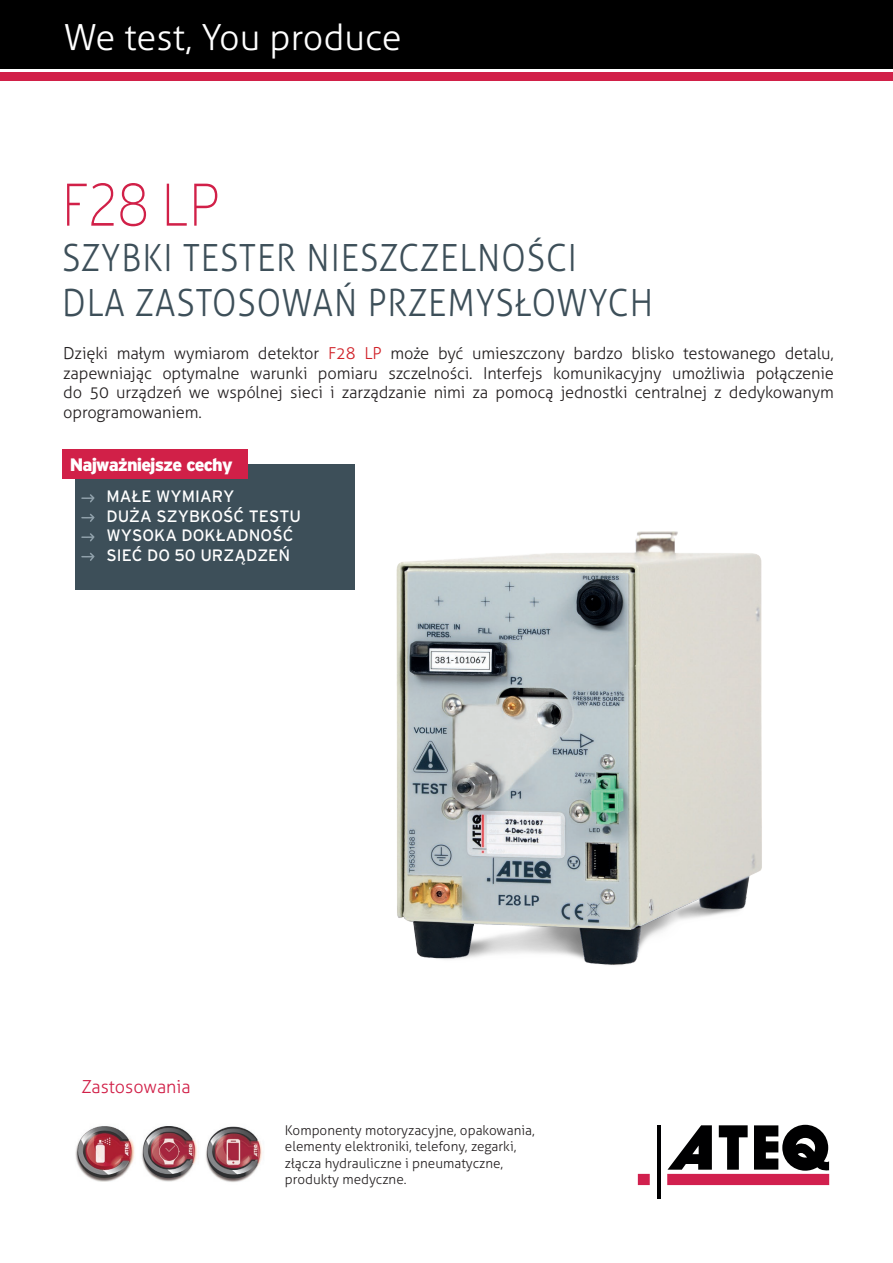
<style>
.page{position:relative;width:893px;height:1263px;background:#fff}
.page>*{position:absolute;margin:0;border:0;box-sizing:border-box;transform-origin:0 0}
.t1{font:200 60px "Interstate";color:#d12048;scale:.85 1}
.t2{font:300 37.5px/45px "Aller";letter-spacing:.03em;color:#3d4f59;scale:.9 1}
.t3{font:300 36px "Aller";color:#fff}
.t4{font:900 18px "Interstate";letter-spacing:-.05em;color:#fff}
.t5{font:300 18px "Aller";color:#d12048}
.t6{font:300 16.5px/19.8px "Aller";letter-spacing:-.01em;color:#231f20;text-align:justify}
.t7{font:16.5px/19.5px "Interstate";color:#fff}
.t8{font:300 13.5px/16.2px "Aller";color:#231f20}
.s1{color:#d1232a}
</style>
<div class="page">
<div style="left:0;top:0;width:893px;height:68px;background:#000"></div>
<div style="left:0;top:72px;width:893px;height:9px;background:#d12048"></div>
<hr style="left:657px;top:1125px;width:3px;height:73px;background:#000001">
<svg style="left:638px;top:1125px;width:191px;height:60px"></svg>
<div style="left:75px;top:465px;width:280px;height:125px;background:#3d4f59"></div>
<div style="left:62px;top:449px;width:186px;height:30px;background:#d12048"></div>
<svg style="left:81px;top:494px;width:13px;height:8px"></svg>
<svg style="left:81px;top:514px;width:13px;height:8px"></svg>
<svg style="left:81px;top:533px;width:13px;height:8px"></svg>
<svg style="left:81px;top:553px;width:13px;height:8px"></svg>
<img style="left:75px;top:1126px;width:60px;height:56px">
<img style="left:141px;top:1126px;width:56px;height:56px">
<img style="left:205px;top:1126px;width:57px;height:56px">
<img style="left:396px;top:531px;width:366px;height:434px">
<h3 class="t3" style="left:64px;top:16px;width:340px">We test, You produce</h3>
<h1 class="t1" style="left:62px;top:172px;width:187px">F28 LP</h1>
<h2 class="t2" style="left:62px;top:235px;width:658px">SZYBKI TESTER NIESZCZELNOŚCI<br>DLA ZASTOSOWAŃ PRZEMYSŁOWYCH</h2>
<p class="t6" style="left:63px;top:343px;width:772px">Dzięki małym wymiarom detektor <span class="s1">F28 LP</span> może być umieszczony bardzo blisko testowanego detalu, zapewniając optymalne warunki pomiaru szczelności. Interfejs komunikacyjny umożliwia połączenie do 50 urządzeń we wspólnej sieci i zarządzanie nimi za pomocą jednostki centralnej z dedykowanym oprogramowaniem.</p>
<p class="t4" style="left:70px;top:454px;width:164px">Najważniejsze cechy</p>
<p class="t7" style="left:106px;top:487px;width:196px">MAŁE WYMIARY<br>DUŻA SZYBKOŚĆ TESTU<br>WYSOKA DOKŁADNOŚĆ<br>SIEĆ DO 50 URZĄDZEŃ</p>
<p class="t5" style="left:82px;top:1076px;width:110px">Zastosowania</p>
<p class="t8" style="left:285px;top:1122px;width:251px">Komponenty motoryzacyjne, opakowania, elementy elektroniki, telefony, zegarki, złącza hydrauliczne i pneumatyczne, produkty medyczne.</p>
</div>
